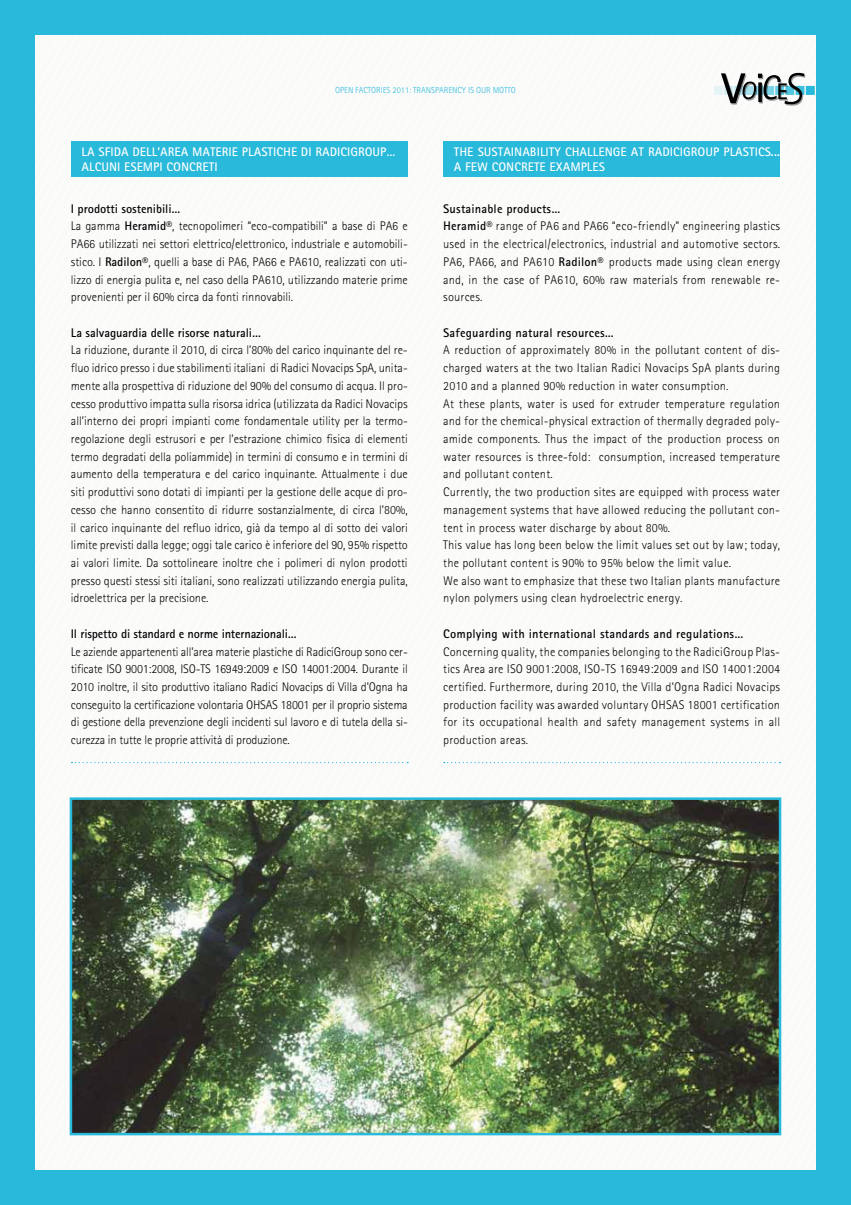
<style>
.page{position:relative;width:851px;height:1205px;background:#fff}
.page>*{position:absolute;margin:0;border:0;box-sizing:border-box;transform-origin:0 0}
.t1{font:300 12.5px/17.8px "Radici Group";letter-spacing:.02em;color:#000;text-align:justify}
.t2{font:300 12.5px/17.8px "Radici Group";color:#000}
.t3{font:800 12.5px "Radici Group";letter-spacing:.01em;color:#fff}
.t4{font:800 12.5px "Radici Group";letter-spacing:.02em;color:#000}
.t5{font:800 12.5px "Radici Group";letter-spacing:-.01em;color:#000}
.t6{font:800 12.5px "Radici Group";color:#000}
.t7{font:300 8.75px "Radici Group";color:#29b9da}
.s1{font-weight:800}
</style>
<div class="page">
<div style="left:0;top:0;width:850px;height:1205px;background:#29b9da"></div>
<div style="left:408px;top:35px;width:12px;height:1134px;background:#fafaf9"></div>
<div style="left:420px;top:35px;width:17px;height:1134px;background:#fafaf9"></div>
<div style="left:444px;top:35px;width:371px;height:1134px;background:#fafaf9"></div>
<img style="left:408px;top:800px;width:370px;height:332px">
<div style="left:443px;top:142px;width:337px;height:35px;background:#29b9da"></div>
<svg style="left:35px;top:35px;width:373px;height:1134px;background:#c8d1ca"></svg>
<p class="t7" style="left:335px;top:85px;width:182px">OPEN FACTORIES 2011: TRANSPARENCY IS OUR MOTTO</p>
<p class="t3" style="left:81px;top:144px;width:24px">La sfida</p>
<p class="t3" style="left:132px;top:144px;width:7px">dell</p>
<p class="t3" style="left:157px;top:144px;width:11px">’area</p>
<p class="t3" style="left:192px;top:144px;width:8px">materie</p>
<p class="t3" style="left:242px;top:144px;width:7px">plastiche</p>
<p class="t3" style="left:301px;top:144px;width:28px">di Radici</p>
<p class="t3" style="left:350px;top:144px;width:16px">Group</p>
<p class="t3" style="left:386px;top:144px;width:10px">…</p>
<p class="t3" style="left:81px;top:159px;width:15px">Alcuni</p>
<p class="t3" style="left:124px;top:159px;width:8px">esempi</p>
<p class="t3" style="left:166px;top:159px;width:8px">concreti</p>
<p class="t2" style="left:71px;top:200px;width:338px"><span class="s1">I prodotti sostenibili…<br></span>La gamma <span class="s1">Heramid®</span>, tecnopolimeri “eco-compatibili” a base di PA6 e PA66 utilizzati nei settori elettrico/elettronico, industriale e automobili&shy;stico. I <span class="s1">Radilon®</span>, quelli a base di PA6, PA66 e PA610, realizzati con uti&shy;lizzo di energia pulita e, nel caso della PA610, utilizzando materie prime provenienti per il 60% circa da fonti rinnovabili.</p>
<p class="t6" style="left:71px;top:324px;width:191px">La salvaguardia delle risorse naturali…</p>
<p class="t1" style="left:71px;top:341px;width:338px">La riduzione, durante il 2010, di circa l’80% del carico inquinante del re&shy;fluo idrico presso i due stabilimenti italiani di Radici Novacips SpA, unita&shy;mente alla prospettiva di riduzione del 90% del consumo di acqua. Il pro&shy;cesso produttivo impatta sulla risorsa idrica (utilizzata da Radici Novacips all’interno dei propri impianti come fondamentale utility per la termo&shy;regolazione degli estrusori e per l’estrazione chimico fisica di elementi termo degradati della poliammide) in termini di consumo e in termini di aumento della temperatura e del carico inquinante. Attualmente i due siti produttivi sono dotati di impianti per la gestione delle acque di pro&shy;cesso che hanno consentito di ridurre sostanzialmente, di circa l’80%, il carico inquinante del refluo idrico, già da tempo al di sotto dei valori limite previsti dalla legge; oggi tale carico è inferiore del 90, 95% rispetto ai valori limite. Da sottolineare inoltre che i polimeri di nylon prodotti presso questi stessi siti italiani, sono realizzati utilizzando energia pulita, idroelettrica per la precisione.</p>
<p class="t5" style="left:71px;top:626px;width:227px">Il rispetto di standard e norme internazionali…</p>
<p class="t1" style="left:71px;top:642px;width:338px">Le aziende appartenenti all’area materie plastiche di RadiciGroup sono cer&shy;tificate ISO 9001:2008, ISO-TS 16949:2009 e ISO 14001:2004. Durante il 2010 inoltre, il sito produttivo italiano Radici Novacips di Villa d’Ogna ha conseguito la certificazione volontaria OHSAS 18001 per il proprio sistema di gestione della prevenzione degli incidenti sul lavoro e di tutela della si&shy;curezza in tutte le proprie attività di produzione.</p>
<p class="t3" style="left:454px;top:144px;width:31px">The sustainability</p>
<p class="t3" style="left:565px;top:144px;width:8px">challenge</p>
<p class="t3" style="left:630px;top:144px;width:31px">at Radici</p>
<p class="t3" style="left:683px;top:144px;width:16px">Group</p>
<p class="t3" style="left:723px;top:144px;width:13px">Plastics</p>
<p class="t3" style="left:770px;top:144px;width:11px">...</p>
<p class="t3" style="left:454px;top:159px;width:20px">A few</p>
<p class="t3" style="left:491px;top:159px;width:8px">concrete</p>
<p class="t3" style="left:549px;top:159px;width:22px">examples</p>
<p class="t1" style="left:443px;top:200px;width:338px;text-align:left"><span class="s1">Sustainable products…<br>Heramid®</span> range of PA6 and PA66 “eco-friendly” engineering plastics used in the electrical/electronics, industrial and automotive sectors.<br>PA6, PA66, and PA610 <span class="s1">Radilon®</span> products made using clean energy and, in the case of PA610, 60% raw materials from renewable re&shy;sources.</p>
<p class="t4" style="left:443px;top:324px;width:172px">Safeguarding natural resources…</p>
<p class="t1" style="left:443px;top:341px;width:338px;text-align:left">A reduction of approximately 80% in the pollutant content of dis&shy;charged waters at the two Italian Radici Novacips SpA plants during 2010 and a planned 90% reduction in water consumption.<br>At these plants, water is used for extruder temperature regulation and for the chemical-physical extraction of thermally degraded poly&shy;amide components. Thus the impact of the production process on water resources is three-fold: consumption, increased temperature and pollutant content.<br>Currently, the two production sites are equipped with process water management systems that have allowed reducing the pollutant con&shy;tent in process water discharge by about 80%.<br>This value has long been below the limit values set out by law; today, the pollutant content is 90% to 95% below the limit value.<br>We also want to emphasize that these two Italian plants manufacture nylon polymers using clean hydroelectric energy.</p>
<p class="t4" style="left:443px;top:626px;width:301px">Complying with international standards and regulations…</p>
<p class="t1" style="left:443px;top:642px;width:338px">Concerning quality, the companies belonging to the RadiciGroup Plas&shy;tics Area are ISO 9001:2008, ISO-TS 16949:2009 and ISO 14001:2004 certified. Furthermore, during 2010, the Villa d’Ogna Radici Novacips production facility was awarded voluntary OHSAS 18001 certification for its occupational health and safety management systems in all production areas.</p>
</div>
